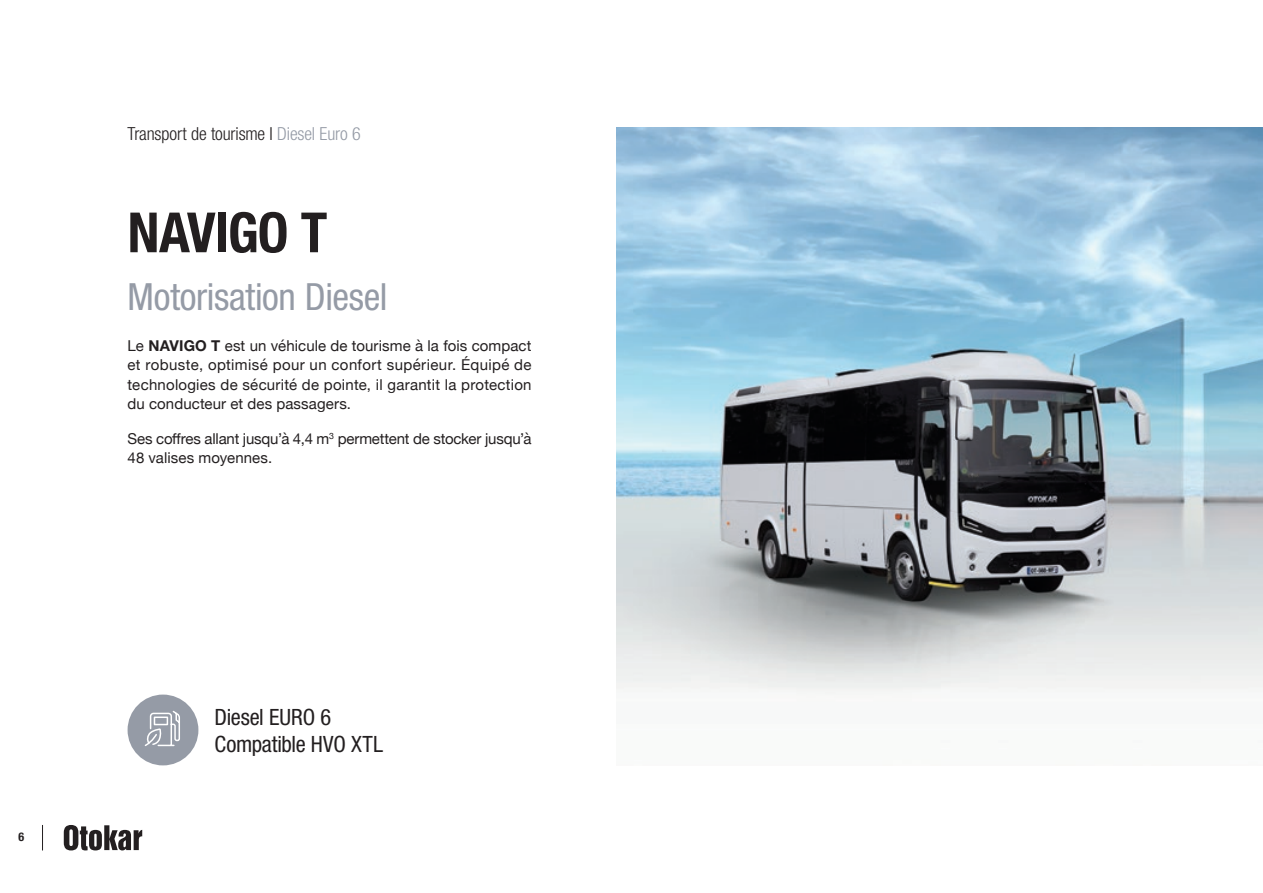
<style>
.page{position:relative;width:1263px;height:893px;background:#fff}
.page>*{position:absolute;margin:0;border:0;box-sizing:border-box;transform-origin:0 0}
.t1{font:700 condensed 55.5px "Helvetica Neue LT Std";letter-spacing:-.02em;color:#231f20}
.t2{font:condensed 37.5px "Helvetica Neue LT Std";letter-spacing:-.01em;color:#959ba6}
.t3{font:condensed 22.5px/27px "Helvetica Neue LT Std";letter-spacing:-.01em;color:#231f20}
.t4{font:300 condensed 18px "Helvetica Neue LT Std";letter-spacing:-.005em;color:#231f20}
.t5{font:15px/19.5px "Helvetica Neue";letter-spacing:.005em;color:#231f20;text-align:justify}
.t6{font:700 condensed 12px "Helvetica Neue LT Std";color:#231f20}
.s1{color:#959ba6}
.s2{font-family:"Helvetica Neue LT Std";font-weight:700}
</style>
<div class="page">
<img style="left:617px;top:128px;width:646px;height:566px">
<div style="left:128px;top:695px;width:70px;height:70px;background:#959ba6;border-radius:50%"></div>
<svg style="left:144px;top:710px;width:36px;height:37px"></svg>
<svg style="left:64px;top:825px;width:78px;height:25px"></svg>
<svg style="left:42px;top:825px;width:1px;height:25px"></svg>
<p class="t6" style="left:18px;top:829px;width:7px">6</p>
<p class="t4" style="left:128px;top:124px;width:235px">Transport de tourisme I <span class="s1">Diesel Euro 6</span></p>
<h1 class="t1" style="left:128px;top:199px;width:201px">NAVIGO T</h1>
<h2 class="t2" style="left:128px;top:275px;width:261px">Motorisation Diesel</h2>
<p class="t5" style="left:128px;top:337px;width:405px">Le <span class="s2">NAVIGO T</span> est un véhicule de tourisme à la fois compact et robuste, optimisé pour un confort supérieur. Équipé de technologies de sécurité de pointe, il garantit la protection du conducteur et des passagers.</p>
<p class="t5" style="left:128px;top:429px;width:405px">Ses coffres allant jusqu’à 4,4 m<sup>3</sup> permettent de stocker jusqu’à<br>48 valises moyennes.</p>
<h3 class="t3" style="left:215px;top:703px;width:170px">Diesel EURO 6<br>Compatible HVO XTL</h3>
</div>
